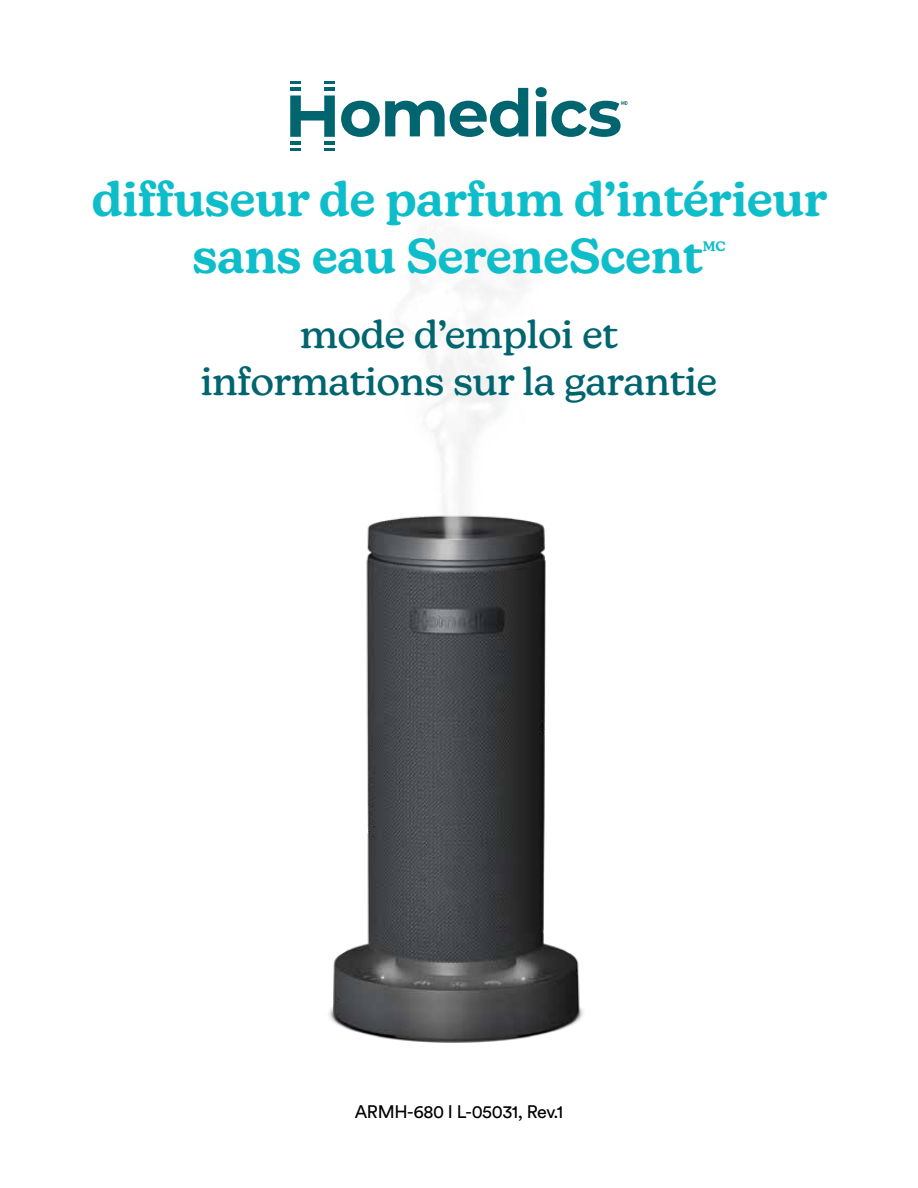
<style>
.page{position:relative;width:918px;height:1188px;background:#fff}
.page>*{position:absolute;margin:0;border:0;box-sizing:border-box;transform-origin:0 0}
.t1{font:600 48px/57.6px "New Kansas";color:#0dbdca;text-align:center}
.t2{font:500 39px/46.8px "New Kansas";color:#00656f;text-align:center}
.t3{font:18px "Circular Std";letter-spacing:-.025em;color:#000}
.t4{font:600 13.5px "New Kansas";color:#0dbdca}
</style>
<div class="page">
<img style="left:329px;top:539px;width:254px;height:504px">
<img style="left:367px;top:240px;width:178px;height:299px">
<svg style="left:290px;top:96px;width:45px;height:41px"></svg>
<svg style="left:341px;top:88px;width:187px;height:49px"></svg>
<hr style="left:290px;top:141px;width:11px;height:4px;background:#00656f">
<hr style="left:324px;top:141px;width:11px;height:4px;background:#00656f">
<svg style="left:290px;top:149px;width:11px;height:2px"></svg>
<svg style="left:324px;top:149px;width:11px;height:2px"></svg>
<hr style="left:324px;top:87px;width:11px;height:4px;background:#00656f">
<hr style="left:290px;top:87px;width:11px;height:4px;background:#00656f">
<svg style="left:324px;top:81px;width:11px;height:3px"></svg>
<svg style="left:290px;top:81px;width:11px;height:3px"></svg>
<svg style="left:536px;top:87px;width:91px;height:50px"></svg>
<p class="t1" style="left:92px;top:170px;width:737px">diffuseur de parfum d’intérieur sans eau SereneScent</p>
<p class="t4" style="left:703px;top:238px;width:24px">MC</p>
<p class="t2" style="left:201px;top:311px;width:518px">mode d’emploi et informations sur la garantie</p>
<p class="t3" style="left:355px;top:1101px;width:210px">ARMH-680 I L-05031, Rev.1</p>
</div>
